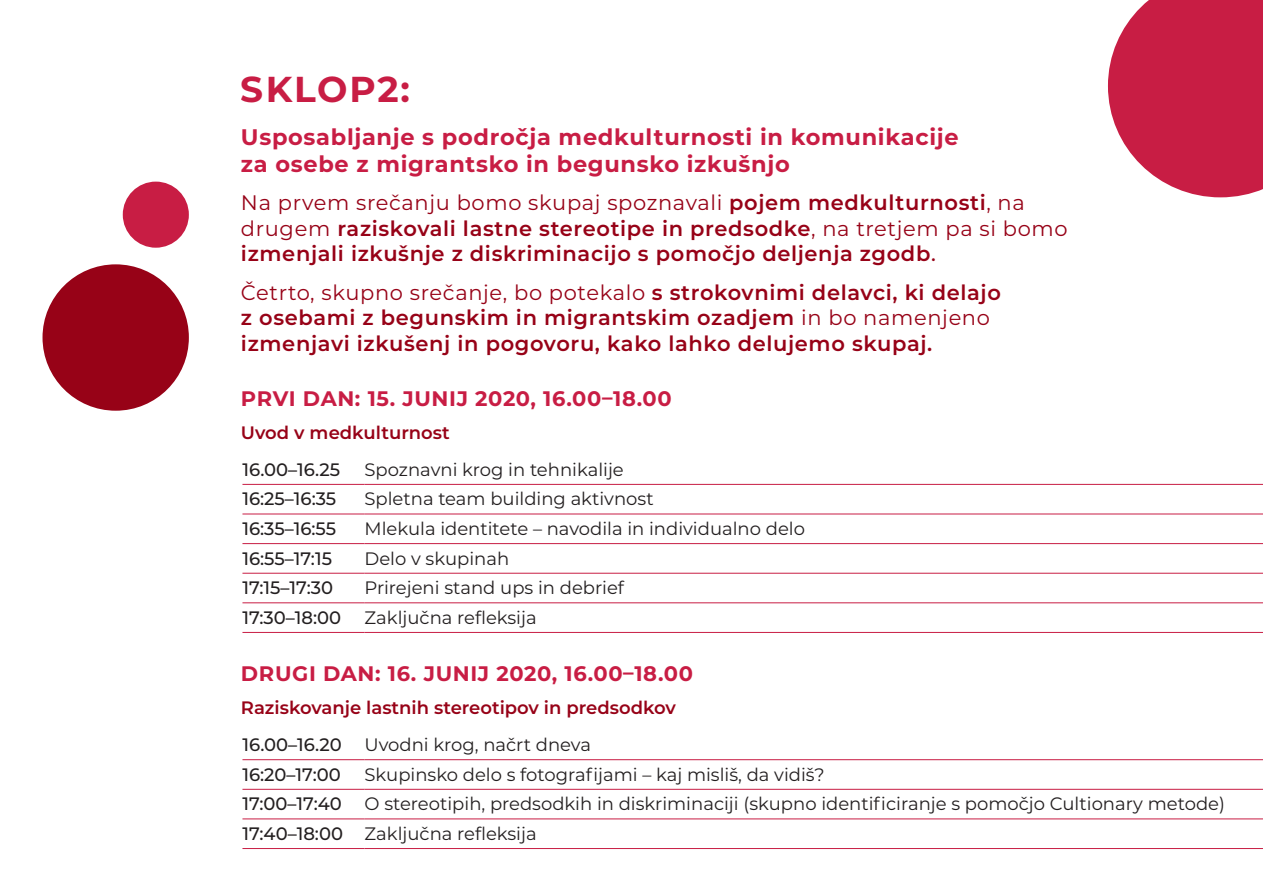
<style>
.page{position:relative;width:1263px;height:893px;background:#fff}
.page>*{position:absolute;margin:0;border:0;box-sizing:border-box;transform-origin:0 0}
.t1{font:700 36px "Montserrat";letter-spacing:.05em;color:#c81d44}
.t2{font:700 22.5px/27px "Montserrat";letter-spacing:.03em;color:#c81d44}
.t3{font:600 21px/25.5px "Montserrat";letter-spacing:.03em;color:#970217}
.t4{font:700 21px "Montserrat";letter-spacing:.03em;color:#c81d44}
.t5{font:18px "Montserrat";color:#231f20}
.t6{font:500 18px "Montserrat";color:#231f20}
.t7{font:600 18px "Montserrat";color:#970217}
.s1{font-weight:400}
.s2{font-weight:500}
</style>
<div class="page">
<div style="left:123px;top:182px;width:66px;height:66px;background:#c81d44;border-radius:50%"></div>
<div style="left:43px;top:264px;width:146px;height:147px;background:#970217;border-radius:50%"></div>
<svg style="left:1108px;top:0;width:155px;height:197px;background:#ce395b"></svg>
<svg style="left:242px;top:483px;width:1021px;height:1px"></svg>
<svg style="left:242px;top:513px;width:1021px;height:119px"></svg>
<hr style="left:242px;top:484px;width:122px;height:1px;background:#c81d44">
<hr style="left:364px;top:484px;width:899px;height:1px;background:#c81d44">
<hr style="left:242px;top:514px;width:122px;height:1px;background:#c81d44">
<hr style="left:364px;top:514px;width:899px;height:1px;background:#c81d44">
<hr style="left:242px;top:543px;width:122px;height:1px;background:#c81d44">
<hr style="left:364px;top:543px;width:899px;height:1px;background:#c81d44">
<hr style="left:242px;top:573px;width:122px;height:1px;background:#c81d44">
<hr style="left:364px;top:573px;width:899px;height:1px;background:#c81d44">
<hr style="left:242px;top:602px;width:122px;height:1px;background:#c81d44">
<hr style="left:364px;top:602px;width:899px;height:1px;background:#c81d44">
<hr style="left:242px;top:632px;width:122px;height:1px;background:#c81d44">
<hr style="left:364px;top:632px;width:899px;height:1px;background:#c81d44">
<svg style="left:242px;top:760px;width:1021px;height:60px"></svg>
<hr style="left:242px;top:759px;width:122px;height:1px;background:#c81d44">
<hr style="left:364px;top:759px;width:899px;height:1px;background:#c81d44">
<hr style="left:242px;top:789px;width:122px;height:1px;background:#c81d44">
<hr style="left:364px;top:789px;width:899px;height:1px;background:#c81d44">
<hr style="left:242px;top:818px;width:122px;height:1px;background:#c81d44">
<hr style="left:364px;top:818px;width:899px;height:1px;background:#c81d44">
<hr style="left:242px;top:848px;width:122px;height:1px;background:#c81d44">
<hr style="left:364px;top:848px;width:899px;height:1px;background:#c81d44">
<h1 class="t1" style="left:241px;top:64px;width:170px">SKLOP2:</h1>
<p class="t2" style="left:241px;top:122px;width:719px">Usposabljanje s področja medkulturnosti in komunikacije za osebe z migrantsko in begunsko izkušnjo</p>
<p class="t3" style="left:241px;top:189px;width:828px"><span class="s1">Na prvem srečanju bomo skupaj spoznavali</span> pojem medkulturnosti<span class="s1">, na drugem</span> raziskovali lastne stereotipe in predsodke<span class="s1">, na tretjem pa si bomo </span>izmenjali izkušnje z diskriminacijo s pomočjo deljenja zgodb<span class="s2">.</span></p>
<p class="t3" style="left:241px;top:278px;width:761px"><span class="s1">Četrto, skupno srečanje, bo potekalo</span> s strokovnimi delavci, ki delajo z osebami z begunskim in migrantskim ozadjem <span class="s1">in bo namenjeno </span>izmenjavi izkušenj in pogovoru, kako lahko delujemo skupaj.</p>
<p class="t4" style="left:241px;top:383px;width:432px">PRVI DAN: 15. JUNIJ 2020, 16.00–18.00</p>
<p class="t7" style="left:241px;top:420px;width:210px">Uvod v medkulturnost</p>
<p class="t6" style="left:242px;top:457px;width:99px">16.00–16.25</p>
<p class="t5" style="left:364px;top:457px;width:261px">Spoznavni krog in tehnikalije</p>
<p class="t6" style="left:242px;top:486px;width:95px">16:25–16:35</p>
<p class="t5" style="left:364px;top:487px;width:291px">Spletna team building aktivnost</p>
<p class="t6" style="left:242px;top:516px;width:95px">16:35–16:55</p>
<p class="t5" style="left:364px;top:516px;width:442px">Mlekula identitete – navodila in individualno delo</p>
<p class="t6" style="left:242px;top:546px;width:91px">16:55–17:15</p>
<p class="t5" style="left:364px;top:546px;width:146px">Delo v skupinah</p>
<p class="t6" style="left:242px;top:575px;width:92px">17:15–17:30</p>
<p class="t5" style="left:364px;top:576px;width:261px">Prirejeni stand ups in debrief</p>
<p class="t6" style="left:242px;top:605px;width:100px">17:30–18:00</p>
<p class="t5" style="left:364px;top:605px;width:174px">Zaključna refleksija</p>
<p class="t4" style="left:241px;top:658px;width:454px">DRUGI DAN: 16. JUNIJ 2020, 16.00–18.00</p>
<p class="t7" style="left:241px;top:695px;width:436px">Raziskovanje lastnih stereotipov in predsodkov</p>
<p class="t6" style="left:242px;top:732px;width:101px">16.00–16.20</p>
<p class="t5" style="left:364px;top:732px;width:228px">Uvodni krog, načrt dneva</p>
<p class="t6" style="left:242px;top:762px;width:100px">16:20–17:00</p>
<p class="t5" style="left:364px;top:762px;width:462px">Skupinsko delo s fotografijami – kaj misliš, da vidiš?</p>
<p class="t6" style="left:242px;top:791px;width:101px">17:00–17:40</p>
<p class="t5" style="left:364px;top:792px;width:862px">O stereotipih, predsodkih in diskriminaciji (skupno identificiranje s pomočjo Cultionary metode)</p>
<p class="t6" style="left:242px;top:821px;width:102px">17:40–18:00</p>
<p class="t5" style="left:364px;top:821px;width:174px">Zaključna refleksija</p>
</div>
